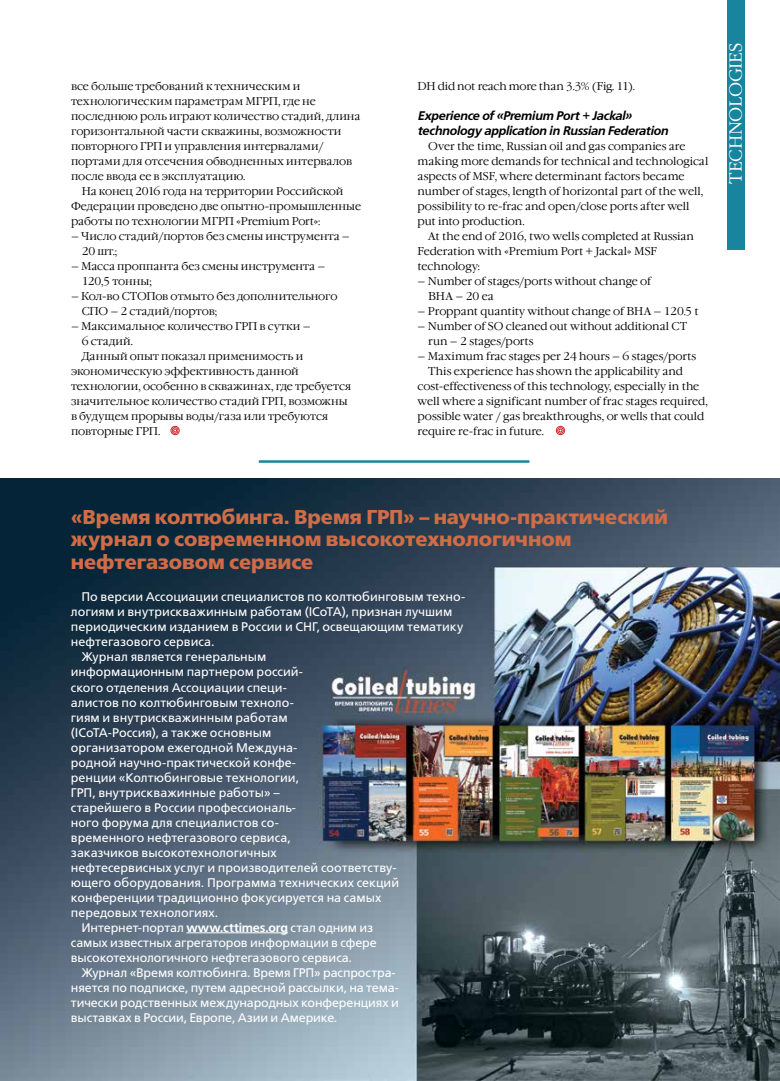
<style>
.page{position:relative;width:780px;height:1081px;background:#fff}
.page>*{position:absolute;margin:0;border:0;box-sizing:border-box;transform-origin:0 0}
.t1{font:20px/22.5px "Free Set Bold C";letter-spacing:-.005em;color:#d06c46}
.t2{font:300 17.5px "Garamond C";color:#fff}
.t3{font:12.5px "Free Set C";color:#fff}
.t4{font:italic 12.5px/15px "Free Set Demi Bold C";letter-spacing:-.02em;color:#000}
.t5{font:300 11.25px/15px "Garamond C";letter-spacing:-.005em;color:#000}
.t6{font:300 11.25px "Garamond C";letter-spacing:-.025em;color:#000}
.s1{font-family:"Free Set Demi Bold C"}
</style>
<div class="page">
<img style="left:0;top:478px;width:779px;height:603px">
<hr style="left:186px;top:932px;width:102px;height:1px;background:#fff">
<hr style="left:259px;top:460px;width:270px;height:3px;background:#18849d">
<div style="left:170px;top:426px;width:10px;height:9px;border:1px solid #d2232a;border-radius:50%"></div>
<div style="left:172px;top:427px;width:6px;height:7px;border:1px solid #d2232a;border-radius:50%"></div>
<svg style="left:173px;top:428px;width:4px;height:4px"></svg>
<div style="left:556px;top:426px;width:9px;height:9px;border:1px solid #d2232a;border-radius:50%"></div>
<div style="left:557px;top:427px;width:6px;height:7px;border:1px solid #d2232a;border-radius:50%"></div>
<svg style="left:558px;top:428px;width:4px;height:4px"></svg>
<div style="left:726px;top:0;width:18px;height:249px;background:#18849d"></div>
<p class="t5" style="left:71px;top:79px;width:231px">все больше требований к техническим и</p>
<p class="t5" style="left:71px;top:94px;width:246px">технологическим параметрам МГРП, где не</p>
<p class="t5" style="left:71px;top:109px;width:291px">последнюю роль играют количество стадий, длина</p>
<p class="t5" style="left:71px;top:124px;width:272px">горизонтальной части скважины, возможности</p>
<p class="t5" style="left:71px;top:139px;width:254px">повторного ГРП и управления интервалами/</p>
<p class="t5" style="left:71px;top:154px;width:282px">портами для отсечения обводненных интервалов</p>
<p class="t5" style="left:71px;top:169px;width:176px">после ввода ее в эксплуатацию.</p>
<p class="t5" style="left:82px;top:184px;width:263px">На конец 2016 года на территории Российской</p>
<p class="t5" style="left:71px;top:199px;width:291px">Федерации проведено две опытно-промышленные</p>
<p class="t5" style="left:71px;top:214px;width:251px">работы по технологии МГРП «Premium Port»:</p>
<p class="t5" style="left:82px;top:229px;width:270px;text-indent:-11px">– Число стадий/портов без смены инструмента –<br>20 шт.;</p>
<p class="t5" style="left:82px;top:259px;width:245px;text-indent:-11px">– Масса проппанта без смены инструмента –<br>120,5 тонны;</p>
<p class="t5" style="left:82px;top:289px;width:257px;text-indent:-11px">– Кол-во СТОПов отмыто без дополнительного<br>СПО – 2 стадий/портов;</p>
<p class="t5" style="left:71px;top:319px;width:241px">– Максимальное количество ГРП в сутки –</p>
<p class="t5" style="left:82px;top:334px;width:53px">6 стадий.</p>
<p class="t5" style="left:82px;top:349px;width:223px">Данный опыт показал применимость и</p>
<p class="t5" style="left:71px;top:364px;width:229px">экономическую эффективность данной</p>
<p class="t5" style="left:71px;top:379px;width:282px">технологии, особенно в скважинах, где требуется</p>
<p class="t5" style="left:71px;top:394px;width:278px">значительное количество стадий ГРП, возможны</p>
<p class="t5" style="left:71px;top:409px;width:259px">в будущем прорывы воды/газа или требуются</p>
<p class="t5" style="left:71px;top:424px;width:91px">повторные ГРП.</p>
<p class="t6" style="left:417px;top:80px;width:219px">DH did not reach more than 3.3% (Fig. 11).</p>
<p class="t4" style="left:417px;top:109px;width:252px">Experience of «Premium Port + Jackal» technology application in Russian Federation</p>
<p class="t5" style="left:417px;top:139px;width:292px;text-indent:11px">Over the time, Russian oil and gas companies are making more demands for technical and technological aspects of MSF, where determinant factors became number of stages, length of horizontal part of the well, possibility to re-frac and open/close ports after well put into production.</p>
<p class="t5" style="left:417px;top:229px;width:278px;text-indent:11px">At the end of 2016, two wells completed at Russian<br>Federation with «Premium Port + Jackal» MSF technology:</p>
<p class="t5" style="left:428px;top:274px;width:224px;text-indent:-11px">– Number of stages/ports without change of<br>BHA – 20 ea</p>
<p class="t5" style="left:417px;top:304px;width:283px">– Proppant quantity without change of BHA – 120.5 t</p>
<p class="t5" style="left:428px;top:319px;width:260px;text-indent:-11px">– Number of SO cleaned out without additional CT run – 2 stages/ports</p>
<p class="t5" style="left:417px;top:349px;width:280px">– Maximum frac stages per 24 hours – 6 stages/ports</p>
<p class="t5" style="left:428px;top:364px;width:256px">This experience has shown the applicability and</p>
<p class="t5" style="left:417px;top:379px;width:283px">cost-effectiveness of this technology, especially in the</p>
<p class="t5" style="left:417px;top:394px;width:292px">well where a significant number of frac stages required,</p>
<p class="t5" style="left:417px;top:409px;width:288px">possible water / gas breakthroughs, or wells that could</p>
<p class="t5" style="left:417px;top:424px;width:128px">require re-frac in future.</p>
<h2 class="t2" style="left:726px;top:184px;width:141px;rotate:-90deg">technologies</h2>
<h1 class="t1" style="left:71px;top:505px;width:598px">«Время колтюбинга. Время ГРП» – научно-практический журнал о современном высокотехнологичном нефтегазовом сервисе</h1>
<p class="t3" style="left:81px;top:590px;width:385px">По версии Ассоциации специалистов по колтюбинговым техно-</p>
<p class="t3" style="left:71px;top:605px;width:383px">логиям и внутрискважинным работам (ICoTA), признан лучшим</p>
<p class="t3" style="left:71px;top:620px;width:394px">периодическим изданием в России и СНГ, освещающим тематику</p>
<p class="t3" style="left:71px;top:635px;width:145px">нефтегазового сервиса.</p>
<p class="t3" style="left:81px;top:650px;width:186px">Журнал является генеральным</p>
<p class="t3" style="left:71px;top:665px;width:233px">информационным партнером россий-</p>
<p class="t3" style="left:71px;top:680px;width:217px">ского отделения Ассоциации специ-</p>
<p class="t3" style="left:71px;top:695px;width:224px">алистов по колтюбинговым техноло-</p>
<p class="t3" style="left:71px;top:710px;width:218px">гиям и внутрискважинным работам</p>
<p class="t3" style="left:71px;top:725px;width:202px">(ICoTA-Россия), а также основным</p>
<p class="t3" style="left:71px;top:740px;width:228px">организатором ежегодной Междуна-</p>
<p class="t3" style="left:71px;top:755px;width:227px">родной научно-практической конфе-</p>
<p class="t3" style="left:71px;top:770px;width:229px">ренции «Колтюбинговые технологии,</p>
<p class="t3" style="left:71px;top:785px;width:210px">ГРП, внутрискважинные работы» –</p>
<p class="t3" style="left:71px;top:800px;width:227px">старейшего в России профессиональ-</p>
<p class="t3" style="left:71px;top:815px;width:209px">ного форума для специалистов со-</p>
<p class="t3" style="left:71px;top:830px;width:221px">временного нефтегазового сервиса,</p>
<p class="t3" style="left:71px;top:845px;width:207px">заказчиков высокотехнологичных</p>
<p class="t3" style="left:71px;top:860px;width:327px">нефтесервисных услуг и производителей соответству-</p>
<p class="t3" style="left:71px;top:875px;width:330px">ющего оборудования. Программа технических секций</p>
<p class="t3" style="left:71px;top:890px;width:312px">конференции традиционно фокусируется на самых</p>
<p class="t3" style="left:71px;top:905px;width:149px">передовых технологиях.</p>
<p class="t3" style="left:81px;top:920px;width:293px">Интернет-портал <span class="s1">www.cttimes.org</span> стал одним из</p>
<p class="t3" style="left:71px;top:935px;width:307px">самых известных агрегаторов информации в сфере</p>
<p class="t3" style="left:71px;top:950px;width:282px">высокотехнологичного нефтегазового сервиса.</p>
<p class="t3" style="left:81px;top:965px;width:316px">Журнал «Время колтюбинга. Время ГРП» распростра-</p>
<p class="t3" style="left:71px;top:980px;width:329px">няется по подписке, путем адресной рассылки, на тема-</p>
<p class="t3" style="left:71px;top:995px;width:329px">тически родственных международных конференциях и</p>
<p class="t3" style="left:71px;top:1010px;width:268px">выставках в России, Европе, Азии и Америке.</p>
</div>
